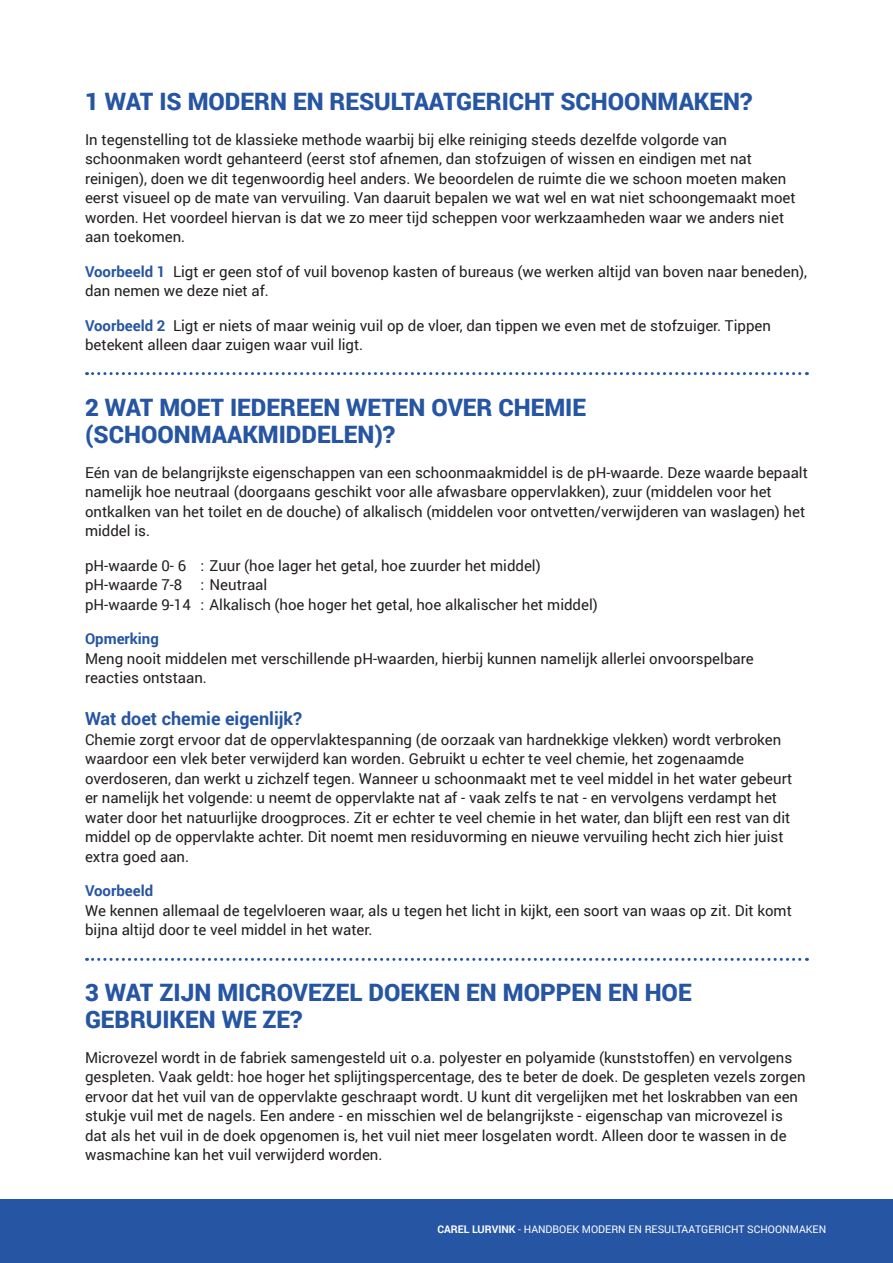
<style>
.page{position:relative;width:893px;height:1263px;background:#fff}
.page>*{position:absolute;margin:0;border:0;box-sizing:border-box;transform-origin:0 0}
.t1{font:900 24px/27px "Roboto";color:#2655a3}
.t2{font:700 18px "Roboto";color:#2655a3}
.t3{font:15px/19.5px "Roboto";color:#241f1f}
.t4{font:700 15px "Roboto";color:#2655a3}
.t5{font:10.5px "Roboto";color:#fff}
.s1{font-weight:700;color:#2655a3}
.s2{font-weight:700}
</style>
<div class="page">
<div style="left:0;top:1199px;width:893px;height:64px;background:#2655a3"></div>
<svg style="left:87px;top:372px;width:720px;height:3px"></svg>
<svg style="left:87px;top:958px;width:720px;height:3px"></svg>
<h1 class="t1" style="left:85px;top:87px;width:669px">1 WAT IS MODERN EN RESULTAATGERICHT SCHOONMAKEN?</h1>
<p class="t3" style="left:85px;top:129px;width:712px">In tegenstelling tot de klassieke methode waarbij bij elke reiniging steeds dezelfde volgorde van schoonmaken wordt gehanteerd (eerst stof afnemen, dan stofzuigen of wissen en eindigen met nat reinigen), doen we dit tegenwoordig heel anders. We beoordelen de ruimte die we schoon moeten maken eerst visueel op de mate van vervuiling. Van daaruit bepalen we wat wel en wat niet schoongemaakt moet worden. Het voordeel hiervan is dat we zo meer tijd scheppen voor werkzaamheden waar we anders niet aan toekomen.</p>
<p class="t3" style="left:85px;top:261px;width:724px"><span class="s1">Voorbeeld 1</span> Ligt er geen stof of vuil bovenop kasten of bureaus (we werken altijd van boven naar beneden), dan nemen we deze niet af.</p>
<p class="t3" style="left:85px;top:315px;width:687px"><span class="s1">Voorbeeld 2</span> Ligt er niets of maar weinig vuil op de vloer, dan tippen we even met de stofzuiger. Tippen betekent alleen daar zuigen waar vuil ligt.</p>
<h1 class="t1" style="left:85px;top:393px;width:503px">2 WAT MOET IEDEREEN WETEN OVER CHEMIE (SCHOONMAAKMIDDELEN)?</h1>
<p class="t3" style="left:85px;top:462px;width:724px">Eén van de belangrijkste eigenschappen van een schoonmaakmiddel is de pH-waarde. Deze waarde bepaalt namelijk hoe neutraal (doorgaans geschikt voor alle afwasbare oppervlakken), zuur (middelen voor het ontkalken van het toilet en de douche) of alkalisch (middelen voor ontvetten/verwijderen van waslagen) het middel is.</p>
<p class="t3" style="left:85px;top:555px;width:514px">pH-waarde 0- 6 : Zuur (hoe lager het getal, hoe zuurder het middel) pH-waarde 7-8 : Neutraal<br>pH-waarde 9-14 : Alkalisch (hoe hoger het getal, hoe alkalischer het middel)</p>
<p class="t4" style="left:85px;top:628px;width:75px">Opmerking</p>
<p class="t3" style="left:85px;top:648px;width:670px">Meng nooit middelen met verschillende pH-waarden, hierbij kunnen namelijk allerlei onvoorspelbare reacties ontstaan.</p>
<p class="t2" style="left:85px;top:706px;width:219px">Wat doet chemie eigenlijk?</p>
<p class="t3" style="left:85px;top:729px;width:709px">Chemie zorgt ervoor dat de oppervlaktespanning (de oorzaak van hardnekkige vlekken) wordt verbroken waardoor een vlek beter verwijderd kan worden. Gebruikt u echter te veel chemie, het zogenaamde overdoseren, dan werkt u zichzelf tegen. Wanneer u schoonmaakt met te veel middel in het water gebeurt er namelijk het volgende: u neemt de oppervlakte nat af - vaak zelfs te nat - en vervolgens verdampt het water door het natuurlijke droogproces. Zit er echter te veel chemie in het water, dan blijft een rest van dit middel op de oppervlakte achter. Dit noemt men residuvorming en nieuwe vervuiling hecht zich hier juist extra goed aan.</p>
<p class="t4" style="left:85px;top:880px;width:70px">Voorbeeld</p>
<p class="t3" style="left:85px;top:900px;width:708px">We kennen allemaal de tegelvloeren waar, als u tegen het licht in kijkt, een soort van waas op zit. Dit komt bijna altijd door te veel middel in het water.</p>
<h1 class="t1" style="left:85px;top:978px;width:608px">3 WAT ZIJN MICROVEZEL DOEKEN EN MOPPEN EN HOE<br>GEBRUIKEN WE ZE?</h1>
<p class="t3" style="left:85px;top:1047px;width:722px">Microvezel wordt in de fabriek samengesteld uit o.a. polyester en polyamide (kunststoffen) en vervolgens gespleten. Vaak geldt: hoe hoger het splijtingspercentage, des te beter de doek. De gespleten vezels zorgen ervoor dat het vuil van de oppervlakte geschraapt wordt. U kunt dit vergelijken met het loskrabben van een stukje vuil met de nagels. Een andere - en misschien wel de belangrijkste - eigenschap van microvezel is dat als het vuil in de doek opgenomen is, het vuil niet meer losgelaten wordt. Alleen door te wassen in de wasmachine kan het vuil verwijderd worden.</p>
<p class="t5" style="left:437px;top:1222px;width:390px"><span class="s2">CAREL LURVINK</span> - HANDBOEK MODERN EN RESULTAATGERICHT SCHOONMAKEN</p>
</div>
